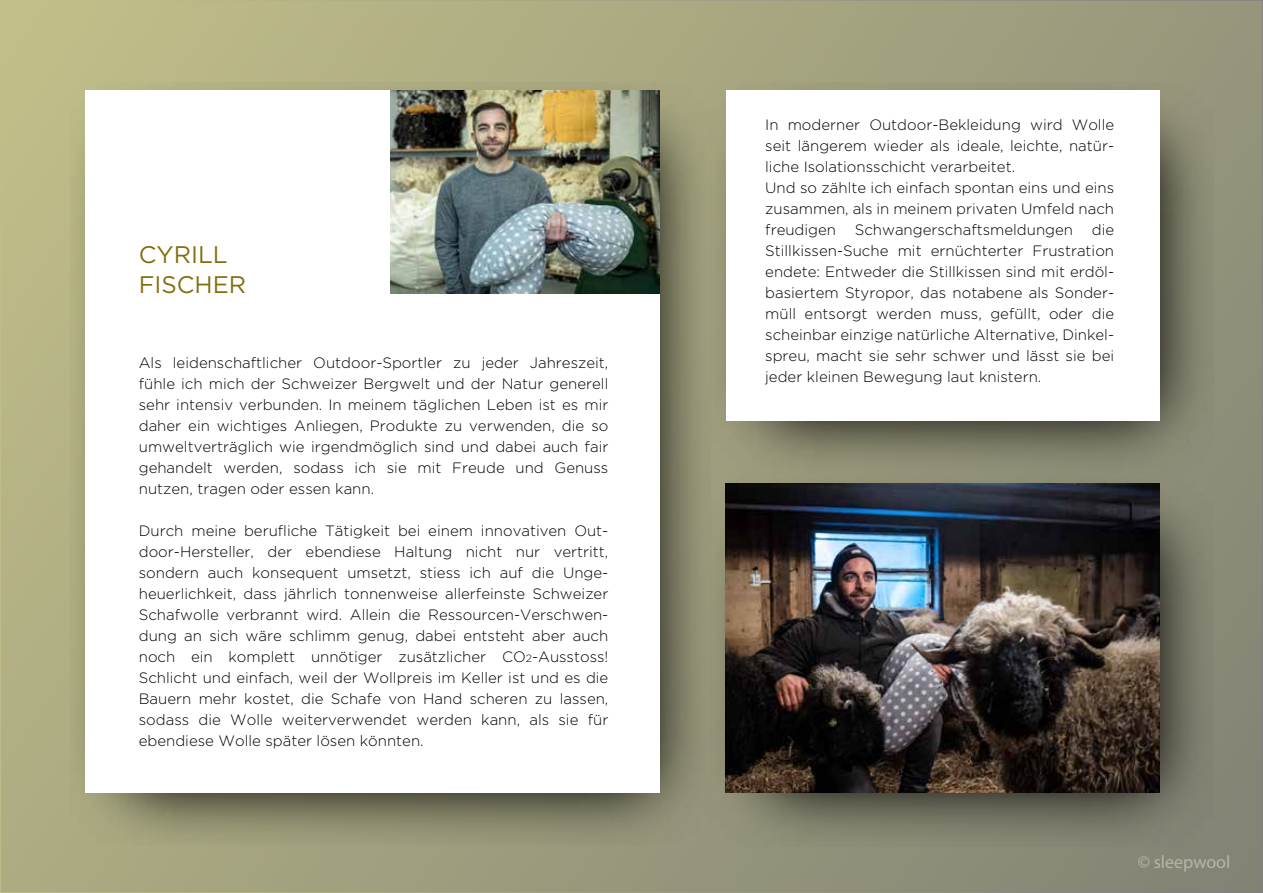
<style>
.page{position:relative;width:1263px;height:893px;background:#fff}
.page>*{position:absolute;margin:0;border:0;box-sizing:border-box;transform-origin:0 0}
.t1{font:24px/30px "Gotham";color:#836e0d}
.t2{font:18px "Myriad Pro";color:#b6b5ac}
.t3{font:300 15px/21px "Gotham";color:#000;text-align:justify}
.s1{font-size:10.5px}
</style>
<div class="page">
<div style="left:0;top:0;width:1263px;height:893px;background:linear-gradient(to right,#bab886,#8e8e79)"></div>
<img style="left:70px;top:82px;width:1143px;height:764px">
<div style="left:725px;top:91px;width:434px;height:330px;background:#fff"></div>
<div style="left:85px;top:91px;width:575px;height:702px;background:#fff"></div>
<img style="left:725px;top:483px;width:434px;height:310px">
<img style="left:391px;top:91px;width:269px;height:202px">
<h1 class="t1" style="left:139px;top:239px;width:109px">CYRILL<br>FISCHER</h1>
<p class="t3" style="left:139px;top:352px;width:471px">Als leidenschaftlicher Outdoor-Sportler zu jeder Jahreszeit, fühle ich mich der Schweizer Bergwelt und der Natur generell sehr intensiv verbunden. In meinem täglichen Leben ist es mir daher ein wichtiges Anliegen, Produkte zu verwenden, die so umweltverträglich wie irgendmöglich sind und dabei auch fair gehandelt werden, sodass ich sie mit Freude und Genuss nutzen, tragen oder essen kann.</p>
<p class="t3" style="left:139px;top:520px;width:471px">Durch meine berufliche Tätigkeit bei einem innovativen Out&shy;door-Hersteller, der ebendiese Haltung nicht nur vertritt, sondern auch konsequent umsetzt, stiess ich auf die Unge&shy;heuerlichkeit, dass jährlich tonnenweise allerfeinste Schweizer Schafwolle verbrannt wird. Allein die Ressourcen-Verschwen&shy;dung an sich wäre schlimm genug, dabei entsteht aber auch noch ein komplett unnötiger zusätzlicher CO<span class="s1">2</span>-Ausstoss!<br>Schlicht und einfach, weil der Wollpreis im Keller ist und es die Bauern mehr kostet, die Schafe von Hand scheren zu lassen, sodass die Wolle weiterverwendet werden kann, als sie für ebendiese Wolle später lösen könnten.</p>
<p class="t3" style="left:765px;top:114px;width:350px;text-align:left">In moderner Outdoor-Bekleidung wird Wolle seit längerem wieder als ideale, leichte, natür&shy;liche Isolationsschicht verarbeitet.<br>Und so zählte ich einfach spontan eins und eins zusammen, als in meinem privaten Umfeld nach freudigen Schwangerschaftsmeldungen die Stillkissen-Suche mit ernüchterter Frustration endete: Entweder die Stillkissen sind mit erdöl&shy;basiertem Styropor, das notabene als Sonder&shy;müll entsorgt werden muss, gefüllt, oder die scheinbar einzige natürliche Alternative, Dinkel&shy;spreu, macht sie sehr schwer und lässt sie bei jeder kleinen Bewegung laut knistern.</p>
<p class="t2" style="left:1138px;top:851px;width:94px">© sleepwool</p>
</div>
